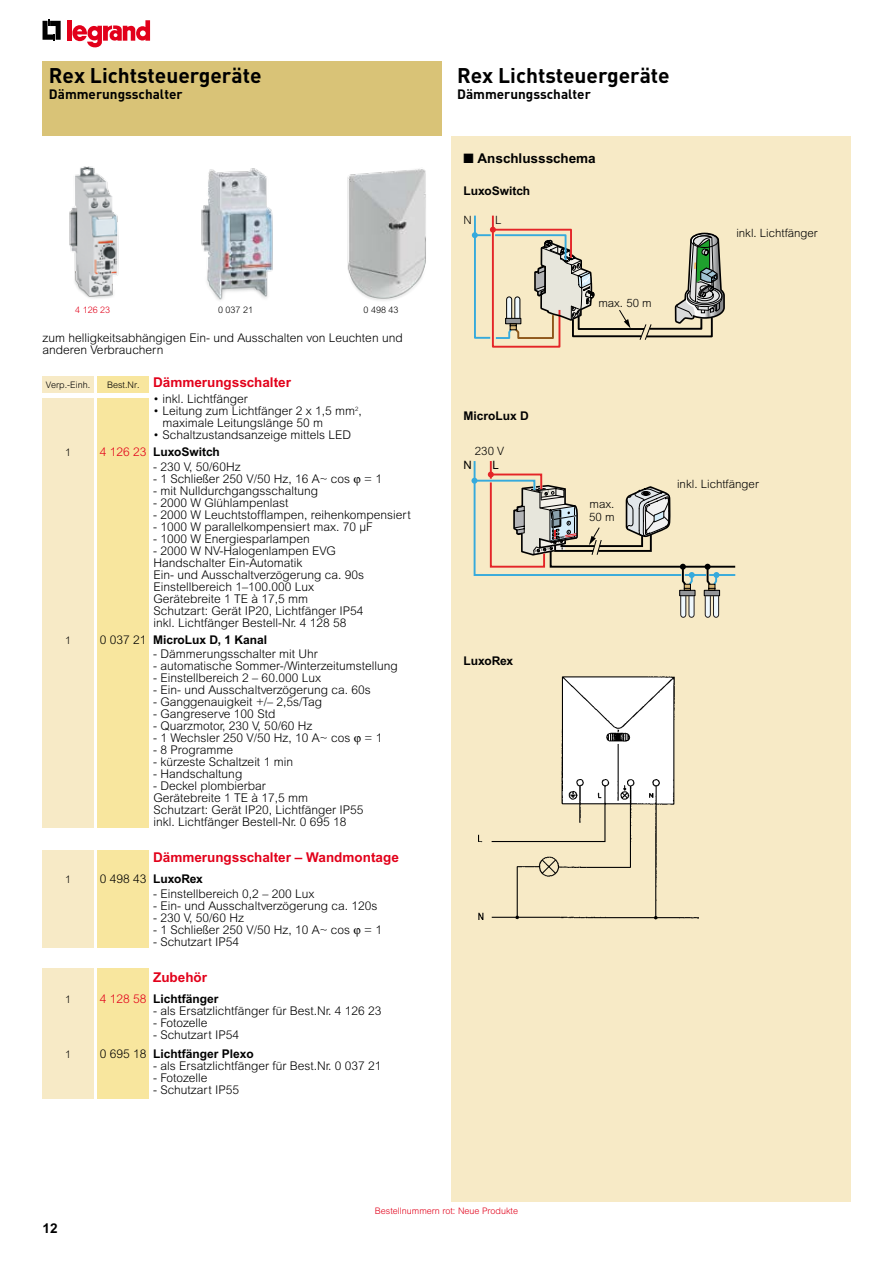
<style>
.page{position:relative;width:893px;height:1263px;background:#fff}
.page>*{position:absolute;margin:0;border:0;box-sizing:border-box;transform-origin:0 0}
.t1{font:700 21px "DIN";color:#000}
.t2{font:700 13.5px "Arial";color:#e2001a}
.t3{font:700 13.5px "DIN";color:#000}
.t4{font:700 13.5px "Arial";color:#000}
.t5{font:300 12px/12px "Arial MT Std";color:#000}
.t6{font:700 12px "Arial";color:#000}
.t7{font:300 11.55px/13.8px "Arial";color:#000}
.t8{font:11.55px "Arial";color:#000}
.t9{font:300 11.4px "Arial";color:#000}
.t10{font:300 10.5px "Arial MT Std";color:#000}
.t11{font:300 9px "Arial MT Std";color:#e2001a}
.t12{font:300 9px "Arial MT Std";color:#000}
.s1{font-family:"Arial MT Std";font-weight:300;color:#e2001a}
.s2{font-family:"Arial MT Std";font-weight:300}
</style>
<div class="page">
<svg style="left:43px;top:19px;width:18px;height:22px"></svg>
<div style="left:67px;top:20px;width:5px;height:21px;background:#e2001a"></div>
<svg style="left:72px;top:20px;width:78px;height:27px"></svg>
<div style="left:451px;top:136px;width:399px;height:1065px;background:#f7eac6"></div>
<div style="left:43px;top:62px;width:399px;height:74px;background:#d9c377"></div>
<div style="left:43px;top:850px;width:51px;height:98px;background:#f7eac6"></div>
<div style="left:98px;top:850px;width:51px;height:98px;background:#f8e69e"></div>
<div style="left:43px;top:968px;width:51px;height:130px;background:#f7eac6"></div>
<div style="left:98px;top:968px;width:51px;height:130px;background:#f8e69e"></div>
<div style="left:43px;top:399px;width:51px;height:429px;background:#f7eac6"></div>
<div style="left:98px;top:399px;width:51px;height:429px;background:#f8e69e"></div>
<div style="left:43px;top:376px;width:51px;height:17px;background:#f7eac6"></div>
<div style="left:98px;top:376px;width:51px;height:17px;background:#f8e69e"></div>
<img style="left:201px;top:168px;width:72px;height:132px">
<img style="left:347px;top:169px;width:79px;height:132px">
<img style="left:478px;top:676px;width:220px;height:243px">
<svg style="left:490px;top:784px;width:116px;height:59px"></svg>
<svg style="left:472px;top:215px;width:253px;height:133px"></svg>
<svg style="left:471px;top:461px;width:265px;height:157px"></svg>
<img style="left:69px;top:166px;width:50px;height:133px">
<h1 class="t1" style="left:49px;top:62px;width:214px">Rex Lichtsteuergeräte</h1>
<p class="t3" style="left:49px;top:85px;width:135px">Dämmerungsschalter</p>
<p class="t11" style="left:75px;top:304px;width:37px">4 126 23</p>
<p class="t12" style="left:218px;top:304px;width:36px">0 037 21</p>
<p class="t12" style="left:364px;top:304px;width:37px">0 498 43</p>
<p class="t5" style="left:43px;top:332px;width:362px">zum helligkeitsabhängigen Ein- und Ausschalten von Leuchten und anderen Verbrauchern</p>
<p class="t2" style="left:153px;top:374px;width:139px">Dämmerungsschalter</p>
<p class="t5" style="left:153px;top:393px;width:96px">• inkl. Lichtfänger</p>
<p class="t5" style="left:162px;top:405px;width:201px;text-indent:-9px">• Leitung zum Lichtfänger 2 x 1,5 mm<sup>2</sup>, maximale Leitungslänge 50 m</p>
<p class="t5" style="left:153px;top:429px;width:200px">• Schaltzustandsanzeige mittels LED</p>
<p class="t10" style="left:65px;top:447px;width:7px">1</p>
<p class="t6" style="left:100px;top:445px;width:121px"><span class="s1">4 126 23</span> LuxoSwitch</p>
<p class="t5" style="left:153px;top:460px;width:89px">- 230 V, 50/60Hz</p>
<p class="t5" style="left:153px;top:472px;width:231px">- 1 Schließer 250 V/50 Hz, 16 A~ cos = 1</p>
<p class="t5" style="left:153px;top:484px;width:167px">- mit Nulldurchgangsschaltung</p>
<p class="t5" style="left:153px;top:496px;width:137px">- 2000 W Glühlampenlast</p>
<p class="t5" style="left:153px;top:508px;width:259px">- 2000 W Leuchtstofflampen, reihenkompensiert</p>
<p class="t5" style="left:153px;top:520px;width:221px">- 1000 W parallelkompensiert max. 70 µF</p>
<p class="t5" style="left:153px;top:532px;width:158px">- 1000 W Energiesparlampen</p>
<p class="t5" style="left:153px;top:544px;width:212px">- 2000 W NV-Halogenlampen EVG Handschalter Ein-Automatik<br>Ein- und Ausschaltverzögerung ca. 90s Einstellbereich 1–100.000 Lux Gerätebreite 1 TE à 17,5 mm Schutzart: Gerät IP20, Lichtfänger IP54 inkl. Lichtfänger Bestell-Nr. 4 128 58</p>
<p class="t10" style="left:65px;top:634px;width:7px">1</p>
<p class="t6" style="left:100px;top:632px;width:169px"><span class="s2">0 037 21</span> MicroLux D, 1 Kanal</p>
<p class="t5" style="left:153px;top:648px;width:166px">- Dämmerungsschalter mit Uhr</p>
<p class="t5" style="left:153px;top:660px;width:246px">- automatische Sommer-/Winterzeitumstellung</p>
<p class="t5" style="left:153px;top:672px;width:169px">- Einstellbereich 2 – 60.000 Lux</p>
<p class="t5" style="left:153px;top:684px;width:219px">- Ein- und Ausschaltverzögerung ca. 60s</p>
<p class="t5" style="left:153px;top:696px;width:170px">- Ganggenauigkeit +/– 2,5s/Tag</p>
<p class="t5" style="left:153px;top:708px;width:124px">- Gangreserve 100 Std</p>
<p class="t5" style="left:153px;top:720px;width:161px">- Quarzmotor, 230 V, 50/60 Hz</p>
<p class="t5" style="left:153px;top:732px;width:231px">- 1 Wechsler 250 V/50 Hz, 10 A~ cos = 1</p>
<p class="t5" style="left:153px;top:744px;width:82px">- 8 Programme</p>
<p class="t5" style="left:153px;top:756px;width:141px">- kürzeste Schaltzeit 1 min</p>
<p class="t5" style="left:153px;top:768px;width:91px">- Handschaltung</p>
<p class="t5" style="left:153px;top:780px;width:212px">- Deckel plombierbar<br>Gerätebreite 1 TE à 17,5 mm<br>Schutzart: Gerät IP20, Lichtfänger IP55 inkl. Lichtfänger Bestell-Nr. 0 695 18</p>
<p class="t2" style="left:153px;top:849px;width:247px">Dämmerungsschalter – Wandmontage</p>
<p class="t10" style="left:65px;top:874px;width:7px">1</p>
<p class="t6" style="left:100px;top:872px;width:104px"><span class="s2">0 498 43</span> LuxoRex</p>
<p class="t5" style="left:153px;top:887px;width:163px">- Einstellbereich 0,2 – 200 Lux</p>
<p class="t5" style="left:153px;top:899px;width:226px">- Ein- und Ausschaltverzögerung ca. 120s</p>
<p class="t5" style="left:153px;top:911px;width:92px">- 230 V, 50/60 Hz</p>
<p class="t5" style="left:153px;top:923px;width:231px">- 1 Schließer 250 V/50 Hz, 10 A~ cos = 1</p>
<p class="t5" style="left:153px;top:935px;width:88px">- Schutzart IP54</p>
<p class="t2" style="left:153px;top:969px;width:55px">Zubehör</p>
<p class="t10" style="left:65px;top:993px;width:7px">1</p>
<p class="t6" style="left:100px;top:992px;width:120px"><span class="s1">4 128 58</span> Lichtfänger</p>
<p class="t5" style="left:153px;top:1005px;width:230px">- als Ersatzlichtfänger für Best.Nr. 4 126 23</p>
<p class="t5" style="left:153px;top:1017px;width:56px">- Fotozelle</p>
<p class="t5" style="left:153px;top:1029px;width:88px">- Schutzart IP54</p>
<p class="t10" style="left:65px;top:1049px;width:7px">1</p>
<p class="t6" style="left:100px;top:1047px;width:155px"><span class="s2">0 695 18</span> Lichtfänger Plexo</p>
<p class="t5" style="left:153px;top:1060px;width:230px">- als Ersatzlichtfänger für Best.Nr. 0 037 21</p>
<p class="t5" style="left:153px;top:1072px;width:56px">- Fotozelle</p>
<p class="t5" style="left:153px;top:1084px;width:88px">- Schutzart IP55</p>
<p class="t12" style="left:46px;top:380px;width:46px">Verp.-Einh.</p>
<p class="t12" style="left:107px;top:380px;width:34px">Best.Nr.</p>
<h1 class="t1" style="left:457px;top:62px;width:214px">Rex Lichtsteuergeräte</h1>
<p class="t3" style="left:457px;top:85px;width:135px">Dämmerungsschalter</p>
<p class="t4" style="left:463px;top:150px;width:134px">■ Anschlussschema</p>
<p class="t6" style="left:463px;top:183px;width:68px">LuxoSwitch</p>
<p class="t9" style="left:463px;top:214px;width:10px">N</p>
<p class="t9" style="left:495px;top:213px;width:8px">L</p>
<p class="t9" style="left:598px;top:297px;width:55px">max. 50 m</p>
<p class="t9" style="left:736px;top:227px;width:83px">inkl. Lichtfänger</p>
<p class="t6" style="left:463px;top:409px;width:67px">MicroLux D</p>
<p class="t7" style="left:475px;top:444px;width:31px">230 V</p>
<p class="t8" style="left:463px;top:458px;width:10px">N</p>
<p class="t8" style="left:492px;top:459px;width:8px">L</p>
<p class="t7" style="left:589px;top:497px;width:27px">max.<br>50 m</p>
<p class="t7" style="left:677px;top:476px;width:83px">inkl. Lichtfänger</p>
<p class="t6" style="left:463px;top:654px;width:51px">LuxoRex</p>
<p class="t4" style="left:43px;top:1220px;width:17px">12</p>
<p class="t11" style="left:375px;top:1205px;width:145px">Bestellnummern rot: Neue Produkte</p>
</div>
